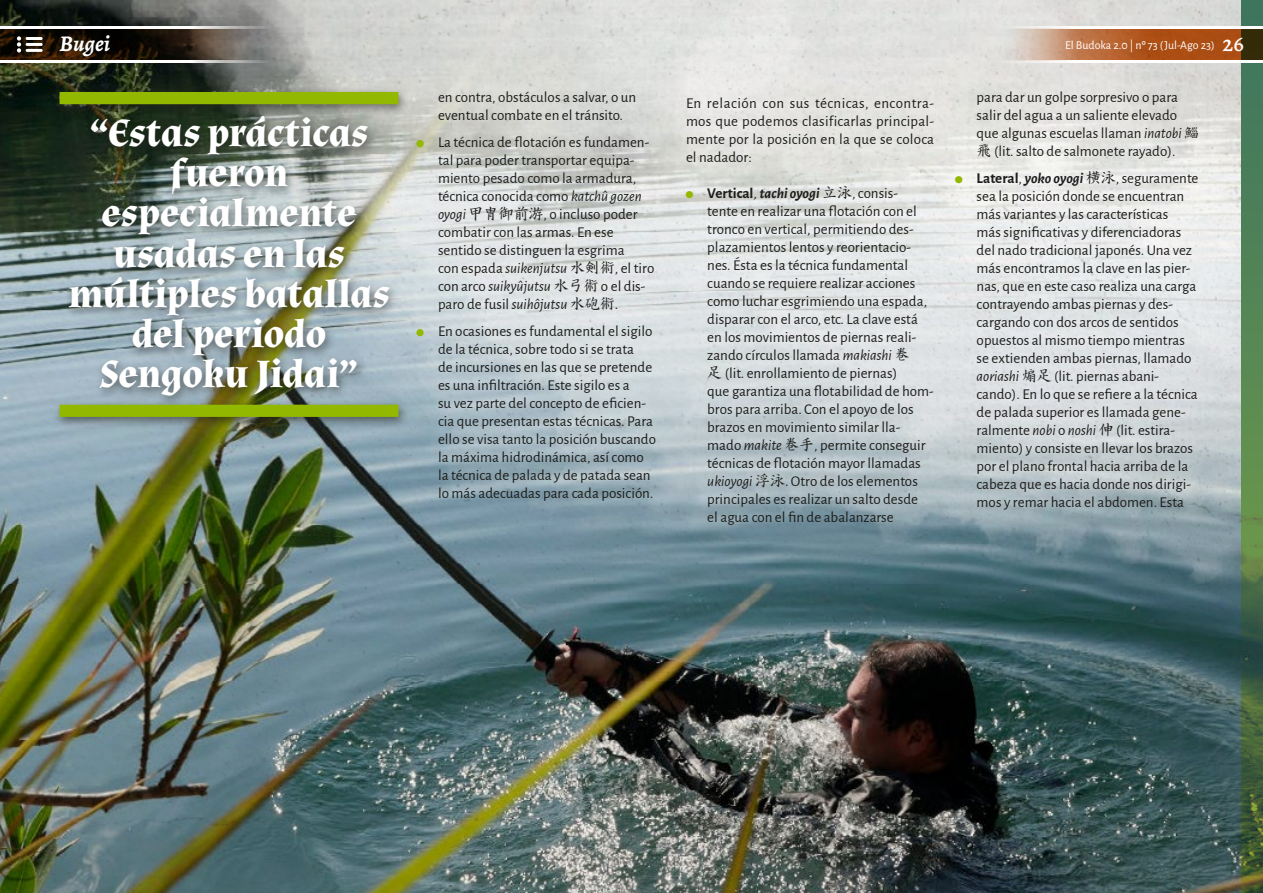
<style>
.page{position:relative;width:1263px;height:893px;background:#fff}
.page>*{position:absolute;margin:0;border:0;box-sizing:border-box;transform-origin:0 0}
.t1{font:700 40.2px/40.2px "Almendra";letter-spacing:-.005em;color:#fff;text-align:center}
.t2{font:italic 700 22.5px "Alegreya";color:#fff}
.t3{font:15px/18px "Alegreya Sans";color:#1d1d1b}
.t4{font:12px "Alegreya Sans";color:#fff}
.s1{font-family:"Alegreya";font-weight:500;font-size:22.5px}
.s2{font-family:"Alegreya Sans SC";color:#93b800}
.s3{font-style:italic}
.s4{font-family:"EPSON KAISHO"}
.s5{font-weight:700}
.s6{font-weight:700;font-style:italic}
</style>
<div class="page">
<img style="left:0;top:0;width:1241px;height:893px">
<div style="left:53px;top:87px;width:356px;height:342px;background:#1d1d1b;opacity:.58"></div>
<div style="left:60px;top:405px;width:338px;height:12px;background:#93b800"></div>
<div style="left:60px;top:92px;width:338px;height:12px;background:#93b800"></div>
<svg style="left:1241px;top:0;width:22px;height:893px;background:#4d764b"></svg>
<svg style="left:0;top:28px;width:271px;height:33px;background:#3c342b"></svg>
<svg style="left:0;top:27px;width:271px;height:1px"></svg>
<svg style="left:0;top:61px;width:271px;height:2px"></svg>
<svg style="left:992px;top:28px;width:271px;height:33px;background:#b67b54"></svg>
<svg style="left:992px;top:27px;width:271px;height:1px"></svg>
<svg style="left:992px;top:61px;width:271px;height:2px"></svg>
<svg style="left:17px;top:36px;width:4px;height:17px"></svg>
<hr style="left:26px;top:37px;width:17px;height:3px;background:#fff">
<hr style="left:26px;top:43px;width:17px;height:3px;background:#fff">
<hr style="left:26px;top:49px;width:17px;height:3px;background:#fff">
<h2 class="t2" style="left:60px;top:28px;width:52px">Bugei</h2>
<p class="t4" style="left:1065px;top:37px;width:180px">El Budoka 2.0 | nº 73 (Jul-Ago 23) <span class="s1">26</span></p>
<h1 class="t1" style="left:68px;top:113px;width:323px">“Estas prácticas fueron especialmente usadas en las múltiples batallas del periodo<br>Sengoku Jidai”</h1>
<p class="t3" style="left:438px;top:87px;width:200px">en contra, obstáculos a salvar, o un eventual combate en el tránsito.</p>
<p class="t3" style="left:438px;top:132px;width:218px;text-indent:-21px"><span class="s2">⚫</span> La técnica de flotación es fundamen&shy;tal para poder transportar equipa&shy;miento pesado como la armadura, técnica conocida como <span class="s3">katchû gozen oyogi</span> <span class="s4">甲冑御前游</span>, o incluso poder combatir con las armas. En ese sentido se distinguen la esgrima<br>con espada <span class="s3">suikenjutsu</span> <span class="s4">水剣術</span>, el tiro con arco <span class="s3">suikyûjutsu</span> <span class="s4">水弓術</span> o el dis&shy;paro de fusil <span class="s3">suihôjutsu</span> <span class="s4">水砲術</span>.</p>
<p class="t3" style="left:438px;top:321px;width:220px;text-indent:-21px"><span class="s2">⚫</span> En ocasiones es fundamental el sigilo de la técnica, sobre todo si se trata<br>de incursiones en las que se pretende es una infiltración. Este sigilo es a<br>su vez parte del concepto de eficien&shy;cia que presentan estas técnicas. Para ello se visa tanto la posición buscando la máxima hidrodinámica, así como la técnica de palada y de patada sean lo más adecuadas para cada posición.</p>
<p class="t3" style="left:686px;top:93px;width:250px;text-align:justify">En relación con sus técnicas, encontra&shy;mos que podemos clasificarlas principal&shy;mente por la posición en la que se coloca el nadador:</p>
<p class="t3" style="left:707px;top:183px;width:228px;text-indent:-21px"><span class="s2">⚫</span> <span class="s5">Vertical</span>, <span class="s6">tachi oyogi</span> <span class="s4">立泳</span>, consis-<br>tente en realizar una flotación con el tronco en vertical, permitiendo des&shy;plazamientos lentos y reorientacio&shy;nes. Ésta es la técnica fundamental cuando se requiere realizar acciones como luchar esgrimiendo una espada, disparar con el arco, etc. La clave está en los movimientos de piernas reali&shy;zando círculos llamada <span class="s3">makiashi</span> <span class="s4">巻<br>足</span> (lit. enrollamiento de piernas)<br>que garantiza una flotabilidad de hom&shy;bros para arriba. Con el apoyo de los brazos en movimiento similar lla&shy;mado <span class="s3">makite</span> <span class="s4">巻手</span>, permite conseguir técnicas de flotación mayor llamadas <span class="s3">ukioyogi</span> <span class="s4">浮泳</span>. Otro de los elementos principales es realizar un salto desde<br>el agua con el fin de abalanzarse</p>
<p class="t3" style="left:977px;top:87px;width:224px">para dar un golpe sorpresivo o para salir del agua a un saliente elevado que algunas escuelas llaman <span class="s3">inatobi</span> <span class="s4">鯔飛</span> (lit. salto de salmonete rayado).</p>
<p class="t3" style="left:977px;top:168px;width:223px;text-indent:-21px"><span class="s2">⚫</span> <span class="s5">Lateral</span>, <span class="s6">yoko oyogi</span> <span class="s4">横泳</span>, seguramente sea la posición donde se encuentran más variantes y las características<br>más significativas y diferenciadoras del nado tradicional japonés. Una vez más encontramos la clave en las pier&shy;nas, que en este caso realiza una carga contrayendo ambas piernas y des&shy;cargando con dos arcos de sentidos opuestos al mismo tiempo mientras se extienden ambas piernas, llamado <span class="s3">aoriashi</span> <span class="s4">煽足</span> (lit. piernas abani&shy;cando). En lo que se refiere a la técnica de palada superior es llamada gene&shy;ralmente <span class="s3">nobi</span> o <span class="s3">noshi</span> <span class="s4">伸</span> (lit. estira&shy;miento) y consiste en llevar los brazos por el plano frontal hacia arriba de la cabeza que es hacia donde nos dirigi&shy;mos y remar hacia el abdomen. Esta</p>
</div>
